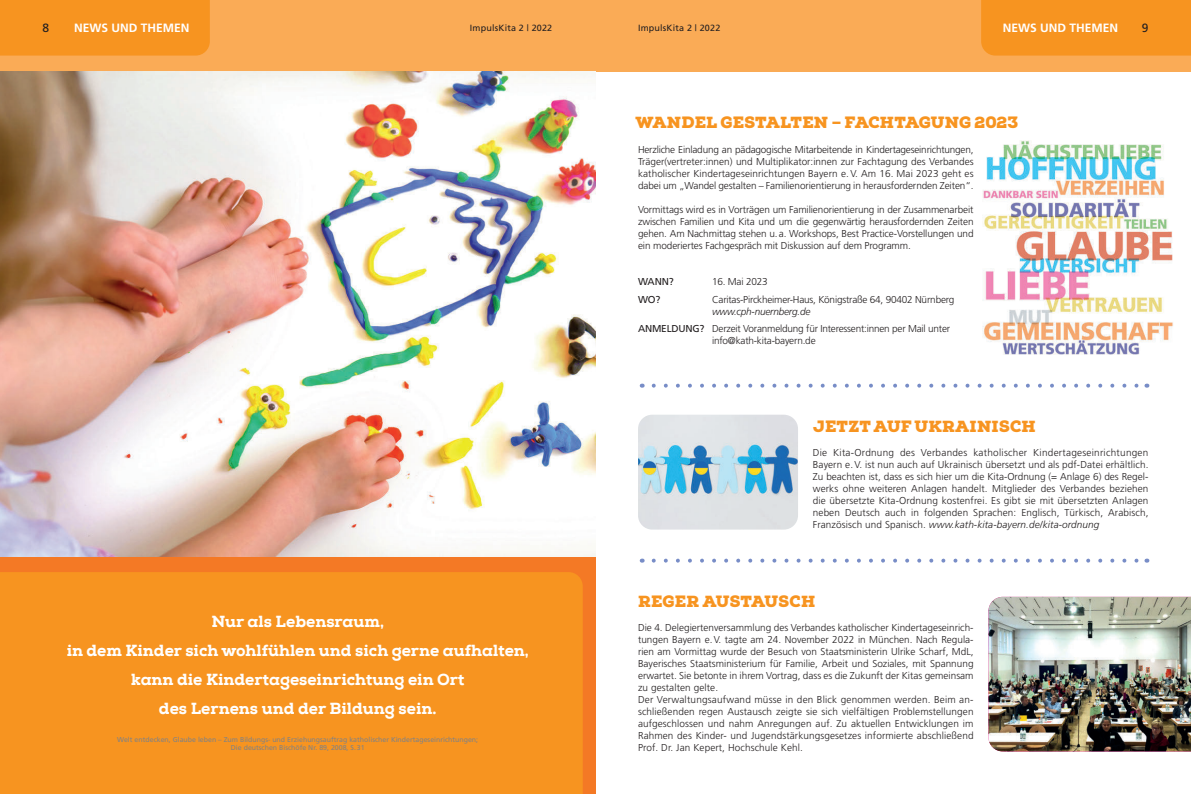
<style>
.page{position:relative;width:1191px;height:794px;background:#fff}
.page>*{position:absolute;margin:0;border:0;box-sizing:border-box;transform-origin:0 0}
.t1{font:800 16px/29px "Nexa Slab";color:#fff;text-align:center}
.t2{font:900 16px "Nexa Slab";letter-spacing:.015em;color:#f79420}
.t3{font:700 12px "Frutiger";color:#fff}
.t4{font:12px "Frutiger";color:#231f20}
.t5{font:300 10px/12px "Frutiger";color:#231f20;text-align:justify}
.t6{font:300 10px/17.7px "Frutiger";letter-spacing:-.02em;color:#231f20}
.t7{font:10px "Frutiger";letter-spacing:-.02em;color:#231f20}
.t8{font:9px "Frutiger";letter-spacing:.02em;color:#231f20}
.t9{font:7px/8px "Frutiger";color:#808285;text-align:center}
.s1{font-style:italic}
.s2{font-weight:400}
</style>
<div class="page">
<div style="left:0;top:0;width:595px;height:72px;background:#faab56"></div>
<div style="left:595px;top:0;width:596px;height:72px;background:#faab56"></div>
<div style="left:0;top:0;width:210px;height:56px;background:#f79420"></div>
<div style="left:981px;top:0;width:210px;height:56px;background:#f79420"></div>
<img style="left:0;top:72px;width:595px;height:485px">
<div style="left:0;top:557px;width:595px;height:237px;background:#f47925"></div>
<img style="left:638px;top:415px;width:160px;height:114px">
<div style="left:0;top:572px;width:583px;height:222px;background:#f79420"></div>
<img style="left:982px;top:140px;width:191px;height:215px">
<img style="left:988px;top:597px;width:202px;height:154px">
<svg style="left:653px;top:384px;width:486px;height:4px"></svg>
<svg style="left:653px;top:558px;width:486px;height:4px"></svg>
<p class="t4" style="left:43px;top:21px;width:8px">8</p>
<p class="t3" style="left:74px;top:21px;width:117px">NEWS UND THEMEN</p>
<p class="t4" style="left:1141px;top:21px;width:8px">9</p>
<p class="t8" style="left:470px;top:24px;width:84px">ImpulsKita 2 | 2022</p>
<p class="t8" style="left:638px;top:24px;width:84px">ImpulsKita 2 | 2022</p>
<p class="t3" style="left:1002px;top:21px;width:117px">NEWS UND THEMEN</p>
<h1 class="t1" style="left:67px;top:607px;width:463px">Nur als Lebensraum,<br>in dem Kinder sich wohlfühlen und sich gerne aufhalten, kann die Kindertageseinrichtung ein Ort<br>des Lernens und der Bildung sein.</h1>
<p class="t9" style="left:117px;top:736px;width:362px">Welt entdecken, Glaube leben – Zum Bildungs- und Erziehungsauftrag katholischer Kindertageseinrichtungen;<br>Die deutschen Bischöfe Nr. 89, 2008, S.31</p>
<h1 class="t2" style="left:635px;top:112px;width:384px">WANDEL GESTALTEN – FACHTAGUNG 2023</h1>
<p class="t5" style="left:638px;top:144px;width:337px">Herzliche Einladung an pädagogische Mitarbeitende in Kindertageseinrichtungen, Träger(vertreter:innen) und Multiplikator:innen zur Fachtagung des Verbandes katholischer Kindertageseinrichtungen Bayern e. V. Am 16. Mai 2023 geht es dabei um „Wandel gestalten – Familienorientierung in herausfordernden Zeiten“.</p>
<p class="t5" style="left:638px;top:204px;width:337px">Vormittags wird es in Vorträgen um Familienorientierung in der Zusammenarbeit zwischen Familien und Kita und um die gegenwärtig herausfordernden Zeiten gehen. Am Nachmittag stehen u.a. Workshops, Best Practice-Vorstellungen und ein moderiertes Fachgespräch mit Diskussion auf dem Programm.</p>
<p class="t7" style="left:638px;top:276px;width:37px">WANN?</p>
<p class="t6" style="left:712px;top:273px;width:57px">16. Mai 2023</p>
<p class="t7" style="left:638px;top:294px;width:24px">WO?</p>
<p class="t6" style="left:712px;top:291px;width:244px">Caritas-Pirckheimer-Haus, Königstraße 64, 90402 Nürnberg</p>
<p class="t6" style="left:638px;top:303px;width:314px;text-indent:74px"><span class="s1">www.cph-nuernberg.de<br></span><span class="s2">ANMELDUNG?</span> Derzeit Voranmeldung für Interessent:innen per Mail unter</p>
<p class="t6" style="left:712px;top:333px;width:105px">info@kath-kita-bayern.de</p>
<h1 class="t2" style="left:813px;top:417px;width:224px">JETZT AUF UKRAINISCH</h1>
<p class="t5" style="left:813px;top:447px;width:337px">Die Kita-Ordnung des Verbandes katholischer Kindertageseinrichtungen Bayern e. V. ist nun auch auf Ukrainisch übersetzt und als pdf-Datei erhältlich.<br>Zu beachten ist, dass es sich hier um die Kita-Ordnung (= Anlage 6) des Regel&shy;werks ohne weiteren Anlagen handelt. Mitglieder des Verbandes beziehen die übersetzte Kita-Ordnung kostenfrei. Es gibt sie mit übersetzten Anlagen neben Deutsch auch in folgenden Sprachen: Englisch, Türkisch, Arabisch, Französisch und Spanisch. <span class="s1">www.kath-kita-bayern.de/kita-ordnung</span></p>
<h1 class="t2" style="left:638px;top:592px;width:179px">REGER AUSTAUSCH</h1>
<p class="t5" style="left:638px;top:622px;width:337px;text-align:left">Die 4. Delegiertenversammlung des Verbandes katholischer Kindertageseinrich&shy;tungen Bayern e.V. tagte am 24. November 2022 in München. Nach Regula&shy;rien am Vormittag wurde der Besuch von Staatsministerin Ulrike Scharf, MdL, Bayerisches Staatsministerium für Familie, Arbeit und Soziales, mit Spannung erwartet. Sie betonte in ihrem Vortrag, dass es die Zukunft der Kitas gemeinsam zu gestalten gelte.<br>Der Verwaltungsaufwand müsse in den Blick genommen werden. Beim an&shy;schließenden regen Austausch zeigte sie sich vielfältigen Problemstellungen aufgeschlossen und nahm Anregungen auf. Zu aktuellen Entwicklungen im Rahmen des Kinder- und Jugendstärkungsgesetzes informierte abschließend Prof. Dr. Jan Kepert, Hochschule Kehl.</p>
</div>
